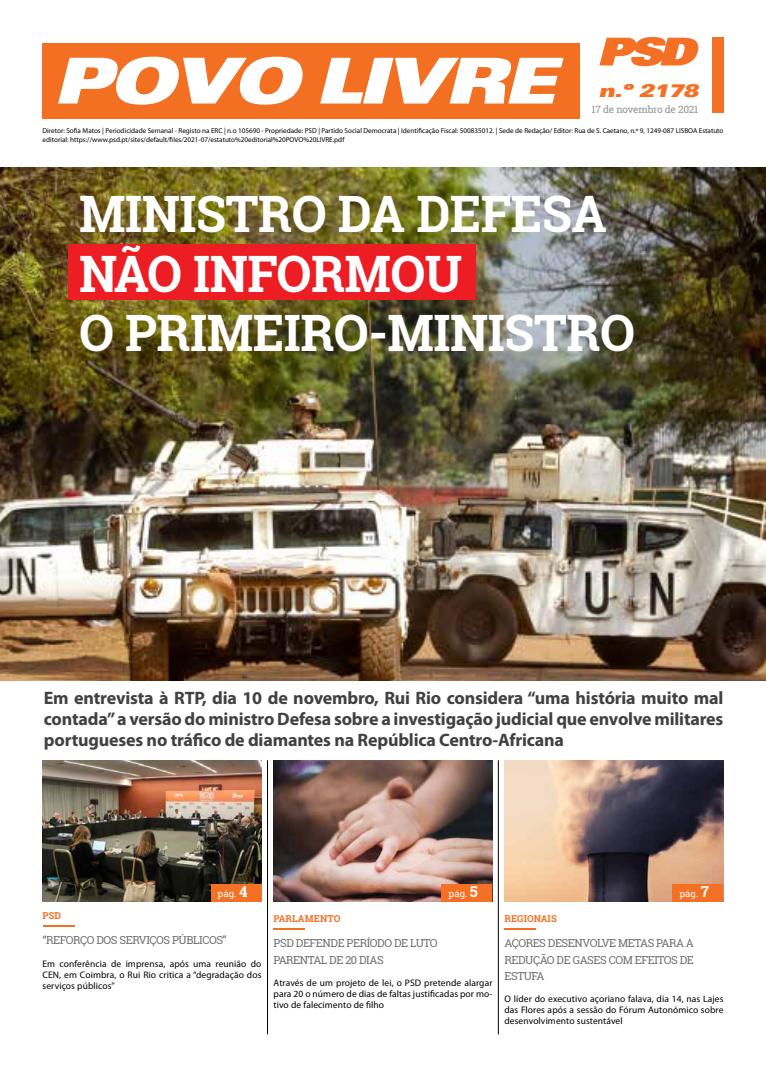
<style>
.page{position:relative;width:766px;height:1078px;background:#fff}
.page>*{position:absolute;margin:0;border:0;box-sizing:border-box;transform-origin:0 0}
.t1{font:700 50.2px/59.6px "Roboto Slab";letter-spacing:-.01em;color:#fff}
.t2{font:700 18px/21px "Myriad Pro";letter-spacing:-.01em;color:#414042;text-align:justify}
.t3{font:italic 900 expanded 18px "Univers";color:#f37024}
.t4{font:11px/16.5px "Roboto Slab";letter-spacing:-.04em;color:#6d6e71}
.t5{font:10px "Roboto Slab";letter-spacing:-.02em;color:#929396}
.t6{font:9.5px/11px "Myriad Pro";letter-spacing:.01em;color:#000;text-align:justify}
.t7{font:700 9.5px "Roboto Slab";letter-spacing:.01em;color:#f37024}
.t8{font:9.5px "Roboto Slab";letter-spacing:.01em;color:#fff}
.t9{font:7.1px/9px "Myriad Pro";color:#000}
.s1{font-weight:700;font-size:15px}
</style>
<div class="page">
<img style="left:0;top:167px;width:765px;height:513px">
<div style="left:711px;top:37px;width:12px;height:76px;background:#f37024"></div>
<div style="left:43px;top:43px;width:536px;height:76px;background:#f36f21"></div>
<svg style="left:58px;top:57px;width:245px;height:48px"></svg>
<svg style="left:320px;top:58px;width:243px;height:45px"></svg>
<svg style="left:599px;top:37px;width:100px;height:29px"></svg>
<hr style="left:267px;top:760px;width:1px;height:274px;background:#000">
<hr style="left:273px;top:927px;width:32px;height:2px;background:#f37024">
<img style="left:273px;top:760px;width:219px;height:141px">
<div style="left:441px;top:883px;width:51px;height:18px;background:#f37024"></div>
<hr style="left:43px;top:925px;width:32px;height:1px;background:#f37024">
<img style="left:43px;top:760px;width:218px;height:141px">
<div style="left:210px;top:883px;width:51px;height:18px;background:#f37024"></div>
<hr style="left:498px;top:760px;width:1px;height:274px;background:#000">
<hr style="left:504px;top:927px;width:32px;height:2px;background:#f37024">
<img style="left:504px;top:760px;width:219px;height:141px">
<div style="left:672px;top:883px;width:51px;height:18px;background:#f37024"></div>
<div style="left:68px;top:244px;width:407px;height:56px;background:#ed1d24"></div>
<h2 class="t3" style="left:598px;top:80px;width:101px">n.º 2178</h2>
<p class="t5" style="left:591px;top:102px;width:108px">17 de novembro de 2021</p>
<p class="t9" style="left:43px;top:126px;width:682px">Diretor: Sofia Matos | Periodicidade Semanal - Registo na ERC | n.o 105690 - Propriedade: PSD | Partido Social Democrata | Identificação Fiscal: 500835012. | Sede de Redação/ Editor: Rua de S. Caetano, n.º 9, 1249-087 LISBOA Estatuto editorial: https://www.psd.pt/sites/default/files/2021-07/estatuto%20editorial%20POVO%20LIVRE.pdf</p>
<h1 class="t1" style="left:79px;top:183px;width:557px">MINISTRO DA DEFESA<br>NÃO INFORMOU<br>O PRIMEIRO-MINISTRO</h1>
<p class="t2" style="left:44px;top:687px;width:681px">Em entrevista à RTP, dia 10 de novembro, Rui Rio considera “uma história muito mal contada” a versão do ministro Defesa sobre a investigação judicial que envolve militares portugueses no tráfico de diamantes na República Centro-Africana</p>
<p class="t8" style="left:217px;top:887px;width:31px">pág. <span class="s1">4</span></p>
<p class="t7" style="left:43px;top:909px;width:20px">PSD</p>
<p class="t4" style="left:43px;top:931px;width:185px">“REFORÇO DOS SERVIÇOS PÚBLICOS”</p>
<p class="t6" style="left:43px;top:957px;width:220px">Em conferência de imprensa, após uma reunião do CEN, em Coimbra, o Rui Rio critica a “degradação dos serviços públicos”</p>
<p class="t8" style="left:448px;top:887px;width:31px">pág. <span class="s1">5</span></p>
<p class="t7" style="left:273px;top:912px;width:68px">PARLAMENTO</p>
<p class="t4" style="left:273px;top:934px;width:166px">PSD DEFENDE PERÍODO DE LUTO<br>PARENTAL DE 20 DIAS</p>
<p class="t6" style="left:273px;top:976px;width:220px">Através de um projeto de lei, o PSD pretende alargar para 20 o número de dias de faltas justificadas por mo&shy;tivo de falecimento de filho</p>
<p class="t8" style="left:679px;top:887px;width:31px">pág. <span class="s1">7</span></p>
<p class="t7" style="left:504px;top:912px;width:54px">REGIONAIS</p>
<p class="t4" style="left:504px;top:934px;width:191px;text-align:justify">AÇORES DESENVOLVE METAS PARA A REDUÇÃO DE GASES COM EFEITOS DE ESTUFA</p>
<p class="t6" style="left:504px;top:993px;width:220px">O líder do executivo açoriano falava, dia 14, nas Lajes das Flores após a sessão do Fórum Autonómico sobre desenvolvimento sustentável</p>
</div>
